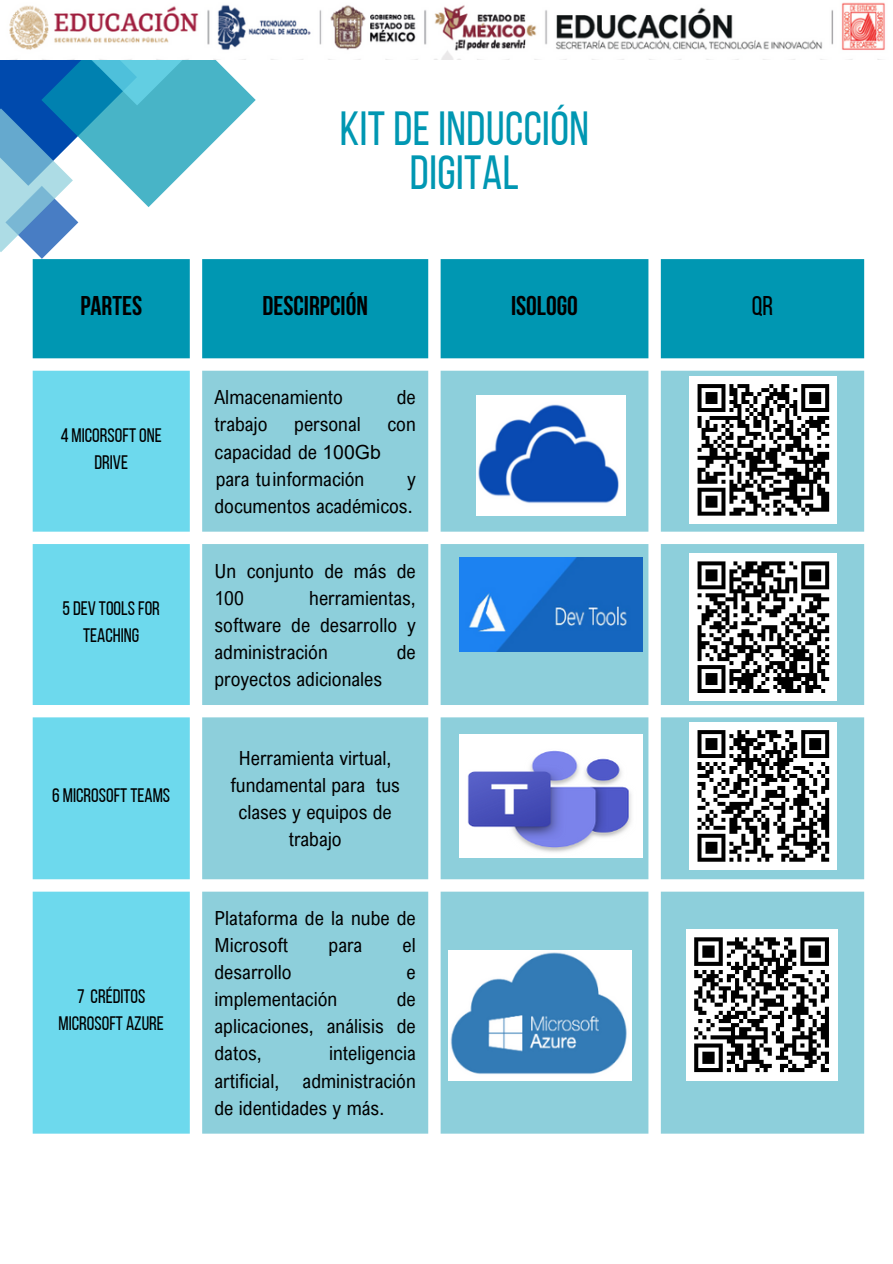
<style>
.page{position:relative;width:893px;height:1264px;background:#fff}
.page>*{position:absolute;margin:0;border:0;box-sizing:border-box;transform-origin:0 0}
.t1{font:47.85px/43.8px "Bebas Neue";letter-spacing:.01em;color:#0097b2;text-align:center}
.t2{font:700 27px "Bebas Neue";color:#000}
.t3{font:27px "Bebas Neue";color:#000}
.t4{font:19.5px/27px "Arial Nova Cond";color:#000}
.t5{font:19.5px/27px "Bebas Neue";color:#000;text-align:center}
.s1{font-family:"Arial"}
</style>
<div class="page">
<svg style="left:0;top:60px;width:255px;height:199px"></svg>
<img style="left:9px;top:2px;width:876px;height:58px">
<div style="left:33px;top:259px;width:831px;height:99px;background:#0097b2"></div>
<div style="left:33px;top:371px;width:157px;height:762px;background:#6dd9ed"></div>
<svg style="left:202px;top:371px;width:662px;height:762px;background:#9bd5df"></svg>
<img style="left:459px;top:734px;width:183px;height:123px">
<img style="left:476px;top:396px;width:149px;height:119px">
<img style="left:448px;top:950px;width:184px;height:130px">
<img style="left:459px;top:557px;width:183px;height:94px">
<div style="left:689px;top:376px;width:148px;height:147px;background:#fff"></div>
<svg style="left:697px;top:384px;width:133px;height:132px"></svg>
<div style="left:689px;top:553px;width:148px;height:148px;background:#fff"></div>
<svg style="left:697px;top:561px;width:133px;height:132px"></svg>
<div style="left:689px;top:722px;width:148px;height:147px;background:#fff"></div>
<svg style="left:697px;top:730px;width:133px;height:132px"></svg>
<div style="left:686px;top:929px;width:151px;height:151px;background:#fff"></div>
<svg style="left:694px;top:937px;width:135px;height:136px"></svg>
<p class="t1" style="left:340px;top:111px;width:251px">KIT DE INDUCCIÓN<br>DIGITAL</p>
<p class="t2" style="left:80px;top:295px;width:63px">PARTES</p>
<h1 class="t2" style="left:262px;top:295px;width:107px">DESCIRPCIÓN</h1>
<p class="t2" style="left:511px;top:295px;width:68px">ISOLOGO</p>
<p class="t3" style="left:751px;top:295px;width:23px">QR</p>
<p class="t5" style="left:61px;top:423px;width:102px">4 MICORSOFT ONE<br>DRIVE</p>
<p class="t5" style="left:62px;top:596px;width:99px">5 DEV TOOLS FOR<br>TEACHING</p>
<p class="t5" style="left:52px;top:783px;width:119px">6 MICROSOFT TEAMS</p>
<p class="t5" style="left:58px;top:984px;width:107px">7 CRÉDITOS<br>MICROSOFT AZURE</p>
<p class="t4" style="left:214px;top:383px;width:130px">Almacenamiento</p>
<p class="t4" style="left:397px;top:383px;width:20px">de</p>
<p class="t4" style="left:214px;top:410px;width:55px">trabajo</p>
<p class="t4" style="left:294px;top:410px;width:68px">personal</p>
<p class="t4" style="left:387px;top:410px;width:30px">con</p>
<p class="t4" style="left:214px;top:437px;width:168px">capacidad de <span class="s1">100Gb </span>para tuinformación</p>
<p class="t4" style="left:214px;top:464px;width:203px;text-align:right">y<br>documentos académicos.</p>
<p class="t4" style="left:214px;top:557px;width:203px">Un conjunto de más de<br>100</p>
<p class="t4" style="left:214px;top:584px;width:203px;text-align:justify;text-indent:95px">herramientas, software de desarrollo y administración</p>
<p class="t4" style="left:397px;top:638px;width:20px">de</p>
<p class="t4" style="left:214px;top:665px;width:169px">proyectos adicionales</p>
<p class="t4" style="left:230px;top:743px;width:171px;text-align:center">Herramienta virtual, fundamental para tus clases y equipos de trabajo</p>
<p class="t4" style="left:214px;top:904px;width:203px">Plataforma de la nube de<br>Microsoft</p>
<p class="t4" style="left:328px;top:931px;width:35px">para</p>
<p class="t4" style="left:402px;top:931px;width:15px">el</p>
<p class="t4" style="left:214px;top:958px;width:79px">desarrollo</p>
<p class="t4" style="left:406px;top:958px;width:11px">e</p>
<p class="t4" style="left:214px;top:985px;width:124px">implementación</p>
<p class="t4" style="left:214px;top:985px;width:203px;text-align:justify;text-indent:182px">de aplicaciones, análisis de datos,</p>
<p class="t4" style="left:214px;top:1039px;width:203px;text-align:justify;text-indent:114px">inteligencia artificial, administración de identidades y más.</p>
</div>
